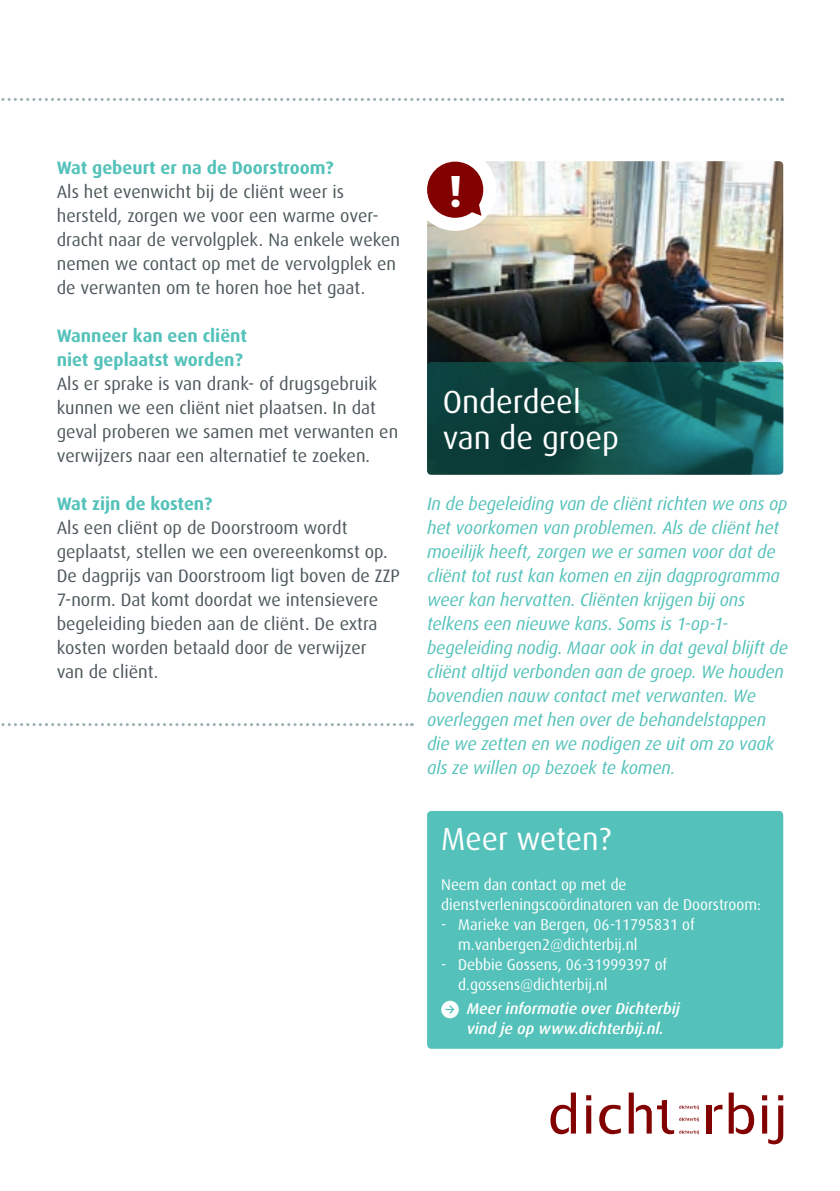
<style>
.page{position:relative;width:840px;height:1191px;background:#fff}
.page>*{position:absolute;margin:0;border:0;box-sizing:border-box;transform-origin:0 0}
.t1{font:700 45px "Dax";color:#fff}
.t2{font:32px/36px "Dax";color:#fff}
.t3{font:18px/24px "Dax";color:#4c585b}
.t4{font:italic 18px/24px "Dax";letter-spacing:-.005em;color:#54c2ba}
.t5{font:700 18px/24px "Dax";color:#54c2ba}
.t6{font:15.6px/20px "Dax";color:#fff}
.t7{font:italic 500 15.6px/20px "Dax";color:#fff}
</style>
<div class="page">
<svg style="left:1px;top:723px;width:411px;height:3px"></svg>
<svg style="left:1px;top:98px;width:781px;height:3px"></svg>
<img style="left:427px;top:161px;width:355px;height:314px">
<svg style="left:427px;top:362px;width:355px;height:112px"></svg>
<div style="left:414px;top:149px;width:82px;height:82px;background:#fff;border-radius:50%"></div>
<svg style="left:427px;top:162px;width:56px;height:56px"></svg>
<div style="left:427px;top:811px;width:355px;height:237px;background:#54c2ba;border-radius:4px"></div>
<div style="left:586px;top:1105px;width:5px;height:28px;background:#820101"></div>
<svg style="left:586px;top:1095px;width:5px;height:5px"></svg>
<svg style="left:599px;top:1104px;width:21px;height:30px"></svg>
<svg style="left:762px;top:1095px;width:20px;height:49px"></svg>
<svg style="left:628px;top:1092px;width:70px;height:42px"></svg>
<svg style="left:714px;top:1104px;width:8px;height:8px"></svg>
<div style="left:706px;top:1105px;width:5px;height:28px;background:#820101"></div>
<svg style="left:728px;top:1092px;width:25px;height:42px"></svg>
<svg style="left:550px;top:1092px;width:25px;height:42px"></svg>
<svg style="left:441px;top:1000px;width:17px;height:18px"></svg>
<p class="t5" style="left:57px;top:156px;width:278px">Wat gebeurt er na de Doorstroom?</p>
<p class="t3" style="left:57px;top:180px;width:345px">Als het evenwicht bij de cliënt weer is hersteld, zorgen we voor een warme over&shy;dracht naar de vervolgplek. Na enkele weken nemen we contact op met de vervolgplek en de verwanten om te horen hoe het gaat.</p>
<p class="t5" style="left:57px;top:324px;width:192px">Wanneer kan een cliënt niet geplaatst worden?</p>
<p class="t3" style="left:57px;top:372px;width:343px">Als er sprake is van drank- of drugsgebruik kunnen we een cliënt niet plaatsen. In dat geval proberen we samen met verwanten en verwijzers naar een alternatief te zoeken.</p>
<p class="t5" style="left:57px;top:492px;width:157px">Wat zijn de kosten?</p>
<p class="t3" style="left:57px;top:516px;width:344px">Als een cliënt op de Doorstroom wordt geplaatst, stellen we een overeenkomst op.<br>De dagprijs van Doorstroom ligt boven de ZZP 7-norm. Dat komt doordat we intensievere begeleiding bieden aan de cliënt. De extra kosten worden betaald door de verwijzer<br>van de cliënt.</p>
<h1 class="t1" style="left:447px;top:165px;width:16px">!</h1>
<h2 class="t2" style="left:442px;top:384px;width:178px">Onderdeel van de groep</h2>
<p class="t4" style="left:427px;top:492px;width:362px">In de begeleiding van de cliënt richten we ons op het voorkomen van problemen. Als de cliënt het moeilijk heeft, zorgen we er samen voor dat de cliënt tot rust kan komen en zijn dagprogramma weer kan hervatten. Cliënten krijgen bij ons telkens een nieuwe kans. Soms is 1-op-1- begeleiding nodig. Maar ook in dat geval blijft de cliënt altijd verbonden aan de groep. We houden bovendien nauw contact met verwanten. We overleggen met hen over de behandelstappen die we zetten en we nodigen ze uit om zo vaak als ze willen op bezoek te komen.</p>
<h2 class="t2" style="left:441px;top:821px;width:171px">Meer weten?</h2>
<p class="t6" style="left:441px;top:875px;width:321px">Neem dan contact op met de dienstverleningscoördinatoren van de Doorstroom:</p>
<p class="t6" style="left:458px;top:915px;width:238px;text-indent:-17px">- Marieke van Bergen, 06-11795831 of m.vanbergen2@dichterbij.nl</p>
<p class="t6" style="left:458px;top:955px;width:210px;text-indent:-17px">- Debbie Gossens, 06-31999397 of d.gossens@dichterbij.nl</p>
<p class="t7" style="left:466px;top:999px;width:214px">Meer informatie over Dichterbij vind je op www.dichterbij.nl.</p>
</div>
